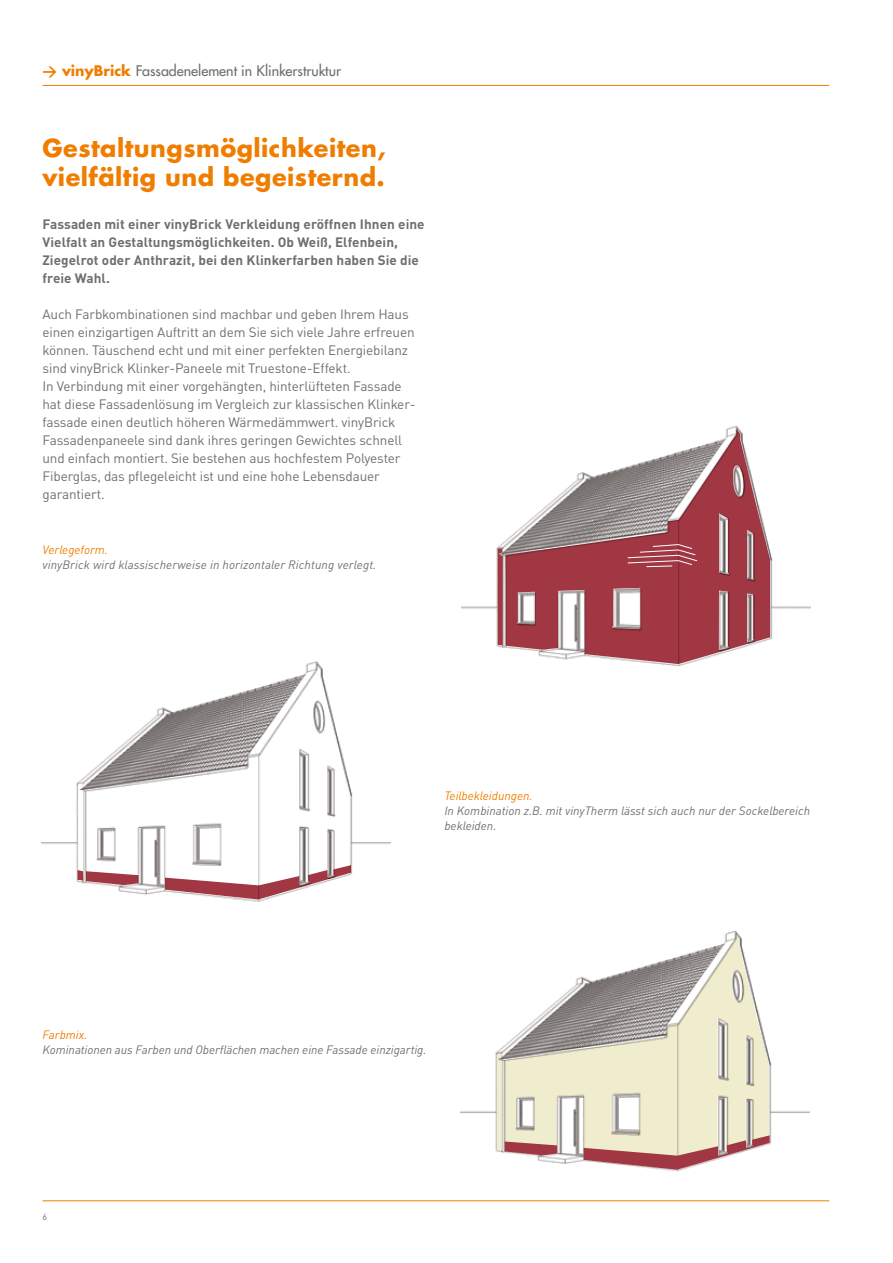
<style>
.page{position:relative;width:893px;height:1263px;background:#fff}
.page>*{position:absolute;margin:0;border:0;box-sizing:border-box;transform-origin:0 0}
.t1{font:700 24px/28.8px "Futura LT Pro";letter-spacing:.02em;color:#ef7d00}
.t2{font:500 14.25px "Futura LT Pro";color:#706f6f}
.t3{font:13.5px/18px "DIN Pro";letter-spacing:-.01em;color:#706f6f}
.t4{font:700 13.5px/18px "DIN Pro";letter-spacing:.005em;color:#706f6f}
.t5{font:italic 12px/15px "DIN Pro";color:#706f6f}
.t6{font:italic 12px "DIN Pro";color:#ef7d00}
.t7{font:9px "DIN Pro";color:#706f6f}
.s1{font-family:"DIN Pro";font-weight:700;color:#ef7d00}
.s2{font-weight:700;color:#ef7d00}
</style>
<div class="page">
<img style="left:460px;top:931px;width:349px;height:241px">
<svg style="left:504px;top:934px;width:265px;height:235px"></svg>
<svg style="left:497px;top:1053px;width:60px;height:102px;background:#e0d4be"></svg>
<svg style="left:584px;top:1135px;width:186px;height:35px"></svg>
<img style="left:461px;top:425px;width:349px;height:241px">
<svg style="left:498px;top:548px;width:5px;height:97px"></svg>
<svg style="left:506px;top:429px;width:264px;height:235px"></svg>
<svg style="left:627px;top:544px;width:71px;height:23px;background:#af5660"></svg>
<img style="left:42px;top:662px;width:348px;height:240px">
<svg style="left:86px;top:664px;width:264px;height:235px"></svg>
<svg style="left:165px;top:865px;width:186px;height:34px"></svg>
<svg style="left:78px;top:783px;width:61px;height:102px"></svg>
<hr style="left:43px;top:85px;width:786px;height:1px;background:#ef7d00">
<hr style="left:43px;top:1200px;width:786px;height:1px;background:#ef7d00">
<p class="t2" style="left:43px;top:60px;width:300px"><span class="s1">→</span> <span class="s2">vinyBrick</span> Fassadenelement in Klinkerstruktur</p>
<h1 class="t1" style="left:43px;top:133px;width:345px">Gestaltungsmöglichkeiten, vielfältig und begeisternd.</h1>
<p class="t4" style="left:43px;top:214px;width:384px">Fassaden mit einer vinyBrick Verkleidung eröffnen Ihnen eine Vielfalt an Gestaltungsmöglichkeiten. Ob Weiß, Elfenbein, Ziegelrot oder Anthrazit, bei den Klinkerfarben haben Sie die freie Wahl.</p>
<p class="t3" style="left:43px;top:304px;width:374px">Auch Farbkombinationen sind machbar und geben Ihrem Haus einen einzigartigen Auftritt an dem Sie sich viele Jahre erfreuen können. Täuschend echt und mit einer perfekten Energiebilanz sind vinyBrick Klinker-Paneele mit Truestone-Effekt.<br>In Verbindung mit einer vorgehängten, hinterlüfteten Fassade hat diese Fassadenlösung im Vergleich zur klassischen Klinker&shy;fassade einen deutlich höheren Wärmedämmwert. vinyBrick Fassadenpaneele sind dank ihres geringen Gewichtes schnell und einfach montiert. Sie bestehen aus hochfestem Polyester Fiberglas, das pflegeleicht ist und eine hohe Lebensdauer garantiert.</p>
<p class="t6" style="left:43px;top:540px;width:67px">Verlegeform.</p>
<p class="t5" style="left:43px;top:556px;width:335px">vinyBrick wird klassischerweise in horizontaler Richtung verlegt.</p>
<p class="t6" style="left:444px;top:786px;width:90px">Teilbekleidungen.</p>
<p class="t5" style="left:444px;top:802px;width:367px">In Kombination z.B. mit vinyTherm lässt sich auch nur der Sockelbereich bekleiden.</p>
<p class="t6" style="left:43px;top:1025px;width:46px">Farbmix.</p>
<p class="t5" style="left:43px;top:1041px;width:385px">Kominationen aus Farben und Oberflächen machen eine Fassade einzigartig.</p>
<p class="t7" style="left:43px;top:1209px;width:6px">6</p>
</div>
